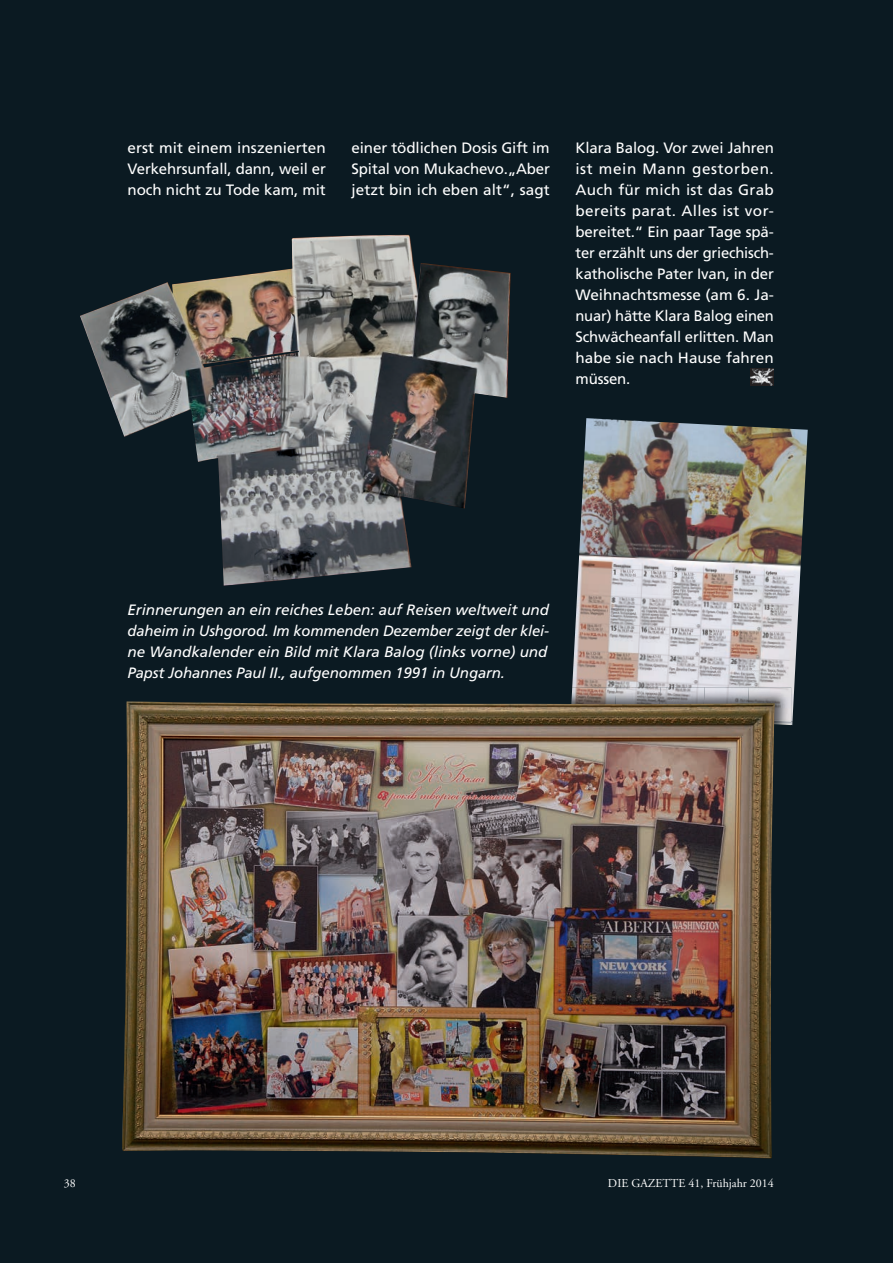
<style>
.page{position:relative;width:893px;height:1263px;background:#0b1a22}
.page>*{position:absolute;margin:0;border:0;box-sizing:border-box;transform-origin:0 0}
.t1{font:15px/21px "Frutiger";letter-spacing:-.01em;color:#fff;text-align:justify}
.t2{font:italic 15px/21px "Frutiger";letter-spacing:-.01em;color:#fff;text-align:justify}
.t3{font:12px "Adobe Garamond";color:#fff}
</style>
<div class="page">
<img style="left:572px;top:418px;width:236px;height:307px">
<img style="left:80px;top:235px;width:431px;height:351px">
<img style="left:571px;top:687px;width:44px;height:14px">
<img style="left:615px;top:687px;width:44px;height:14px">
<img style="left:659px;top:687px;width:44px;height:14px">
<img style="left:703px;top:687px;width:44px;height:14px">
<img style="left:747px;top:687px;width:44px;height:38px">
<img style="left:122px;top:701px;width:653px;height:457px">
<img style="left:751px;top:368px;width:23px;height:18px">
<p class="t1" style="left:128px;top:137px;width:200px">erst mit einem inszenierten Verkehrsunfall, dann, weil er noch nicht zu Tode kam, mit</p>
<p class="t1" style="left:351px;top:137px;width:200px">einer tödlichen Dosis Gift im Spital von Mukachevo.„Aber jetzt bin ich eben alt“, sagt</p>
<p class="t1" style="left:575px;top:137px;width:200px">Klara Balog. Vor zwei Jahren ist mein Mann gestorben.<br>Auch für mich ist das Grab bereits parat. Alles ist vor&shy;bereitet.“ Ein paar Tage spä&shy;ter erzählt uns der griechisch&shy;katholische Pater Ivan, in der Weihnachtsmesse (am 6. Ja&shy;nuar) hätte Klara Balog einen Schwächeanfall erlitten. Man habe sie nach Hause fahren müssen.</p>
<p class="t2" style="left:128px;top:599px;width:423px">Erinnerungen an ein reiches Leben: auf Reisen weltweit und daheim in Ushgorod. Im kommenden Dezember zeigt der klei&shy;ne Wandkalender ein Bild mit Klara Balog (links vorne) und Papst Johannes Paul II., aufgenommen 1991 in Ungarn.</p>
<p class="t3" style="left:64px;top:1176px;width:13px">38</p>
<p class="t3" style="left:608px;top:1176px;width:167px">DIE GAZETTE 41, Frühjahr 2014</p>
</div>
